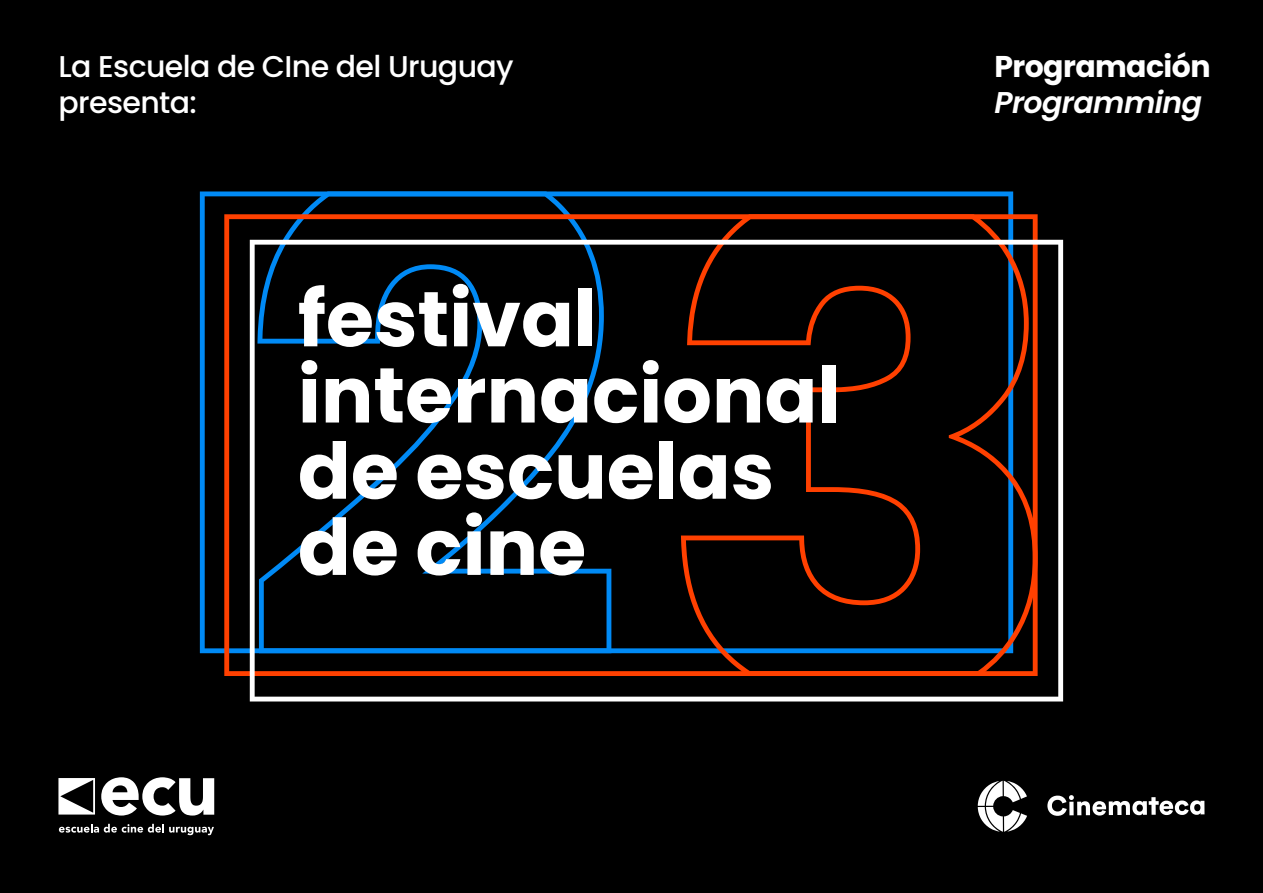
<style>
.page{position:relative;width:1263px;height:893px;background:#000}
.page>*{position:absolute;margin:0;border:0;box-sizing:border-box;transform-origin:0 0}
.t1{font:700 78px/76.2px "Poppins";color:#fff}
.t2{font:500 30px/36px "Poppins";letter-spacing:-.02em;color:#fff}
.t3{font:700 30px "Poppins";letter-spacing:-.02em;color:#fff}
.t4{font:italic 600 30px "Poppins";letter-spacing:-.02em;color:#fff}
</style>
<div class="page">
<svg style="left:200px;top:191px;width:813px;height:462px"></svg>
<svg style="left:257px;top:191px;width:354px;height:23px"></svg>
<svg style="left:224px;top:214px;width:457px;height:462px"></svg>
<svg style="left:681px;top:214px;width:357px;height:26px"></svg>
<svg style="left:250px;top:240px;width:813px;height:461px"></svg>
<svg style="left:101px;top:777px;width:113px;height:38px"></svg>
<svg style="left:58px;top:778px;width:37px;height:36px"></svg>
<svg style="left:59px;top:824px;width:155px;height:11px"></svg>
<svg style="left:978px;top:781px;width:49px;height:51px"></svg>
<svg style="left:1047px;top:795px;width:157px;height:21px"></svg>
<p class="t2" style="left:58px;top:49px;width:457px">La Escuela de CIne del Uruguay presenta:</p>
<p class="t1" style="left:298px;top:281px;width:544px">festival internacional de escuelas de cine</p>
<p class="t3" style="left:994px;top:49px;width:218px">Programación</p>
<p class="t4" style="left:994px;top:85px;width:209px">Programming</p>
</div>
